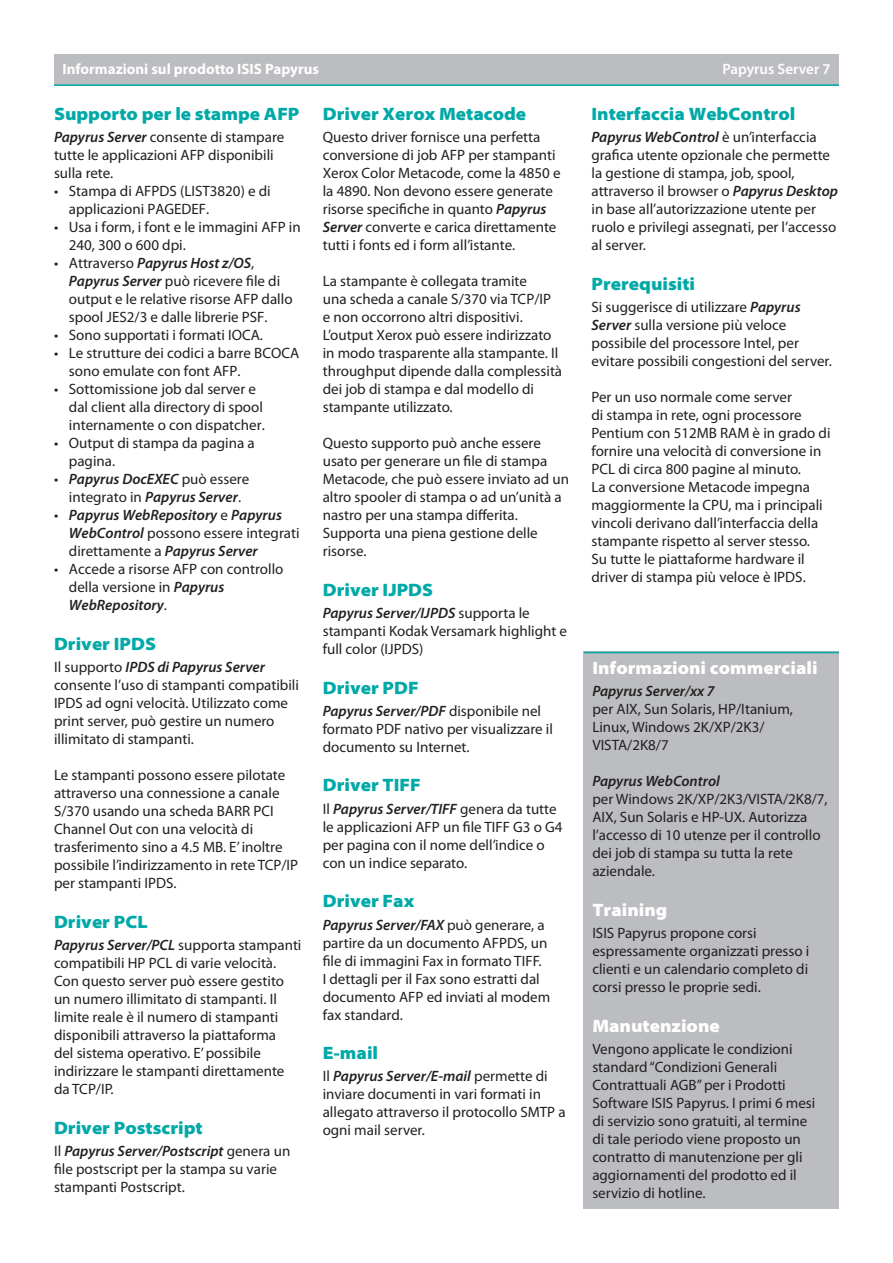
<style>
.page{position:relative;width:893px;height:1263px;background:#fff}
.page>*{position:absolute;margin:0;border:0;box-sizing:border-box;transform-origin:0 0}
.Paragraph_Header{font:900 semi-expanded 18px "Myriad Pro";color:#00a9a7}
.Order_Info__Header{font:900 semi-expanded 18px "Myriad Pro";color:#fff}
.Paragraph_text{font:15px/18px "Myriad Pro";color:#231f20}
.Paragraph_bullet_lis{font:15px/18px "Myriad Pro";color:#231f20}
.Paragraph_bullet_lis-2{font:italic 600 15px/18px "Myriad Pro";color:#231f20;text-align:center}
.t1{font:700 15px "Myriad Pro";color:#fff}
.p2_Headline{font:600 15px "Myriad Pro";color:#fff}
.s1{font-weight:600;font-style:italic}
.s2{font-weight:400;font-style:normal}
</style>
<div class="page">
<div style="left:54px;top:54px;width:785px;height:32px;background:#bcbdc0"></div>
<hr style="left:54px;top:84px;width:785px;height:2px;background:#00a9a7">
<div style="left:584px;top:652px;width:255px;height:557px;background:#bcbdc0"></div>
<hr style="left:584px;top:652px;width:255px;height:1px;background:#00a9a7">
<p class="t1" style="left:63px;top:60px;width:258px">Informazioni sul prodotto ISIS Papyrus</p>
<p class="Paragraph_Header" style="left:54px;top:103px;width:247px">Supporto per le stampe AFP</p>
<p class="Paragraph_text" style="left:54px;top:128px;width:232px"><span class="s1">Papyrus Server</span> consente di stampare tutte le applicazioni AFP disponibili sulla rete.</p>
<p class="Paragraph_bullet_lis" style="left:69px;top:182px;width:203px;text-indent:-15px">• Stampa di AFPDS (LIST3820) e di applicazioni PAGEDEF.</p>
<p class="Paragraph_bullet_lis" style="left:69px;top:218px;width:233px;text-indent:-15px">• Usa i form, i font e le immagini AFP in<br>240, 300 o 600 dpi.</p>
<p class="Paragraph_bullet_lis" style="left:69px;top:254px;width:225px;text-indent:-15px">• Attraverso <span class="s1">Papyrus Host z/OS</span>, <span class="s1">Papyrus Server</span> può ricevere file di output e le relative risorse AFP dallo spool JES2/3 e dalle librerie PSF.</p>
<p class="Paragraph_bullet_lis" style="left:54px;top:326px;width:211px">• Sono supportati i formati IOCA.</p>
<p class="Paragraph_bullet_lis" style="left:69px;top:344px;width:232px;text-indent:-15px">• Le strutture dei codici a barre BCOCA sono emulate con font AFP.</p>
<p class="Paragraph_bullet_lis" style="left:69px;top:380px;width:197px;text-indent:-15px">• Sottomissione job dal server e dal client alla directory di spool internamente o con dispatcher.</p>
<p class="Paragraph_bullet_lis" style="left:69px;top:434px;width:187px;text-indent:-15px">• Output di stampa da pagina a pagina.</p>
<p class="Paragraph_bullet_lis-2" style="left:54px;top:470px;width:197px"><span class="s2">•</span> Papyrus DocEXEC <span class="s2">può essere integrato in</span> Papyrus Server<span class="s2">.</span></p>
<p class="Paragraph_bullet_lis-2" style="left:69px;top:506px;width:232px;text-align:left;text-indent:-15px"><span class="s2">•</span> Papyrus WebRepository <span class="s2">e</span> Papyrus<br>WebControl <span class="s2">possono essere integrati direttamente a</span> Papyrus Server</p>
<p class="Paragraph_bullet_lis" style="left:69px;top:560px;width:216px;text-indent:-15px">• Accede a risorse AFP con controllo della versione in <span class="s1">Papyrus<br>WebRepository</span>.</p>
<p class="Paragraph_Header" style="left:54px;top:633px;width:104px">Driver IPDS</p>
<p class="Paragraph_text" style="left:54px;top:658px;width:246px">Il supporto <span class="s1">IPDS di Papyrus Server </span>consente l’uso di stampanti compatibili IPDS ad ogni velocità. Utilizzato come print server, può gestire un numero illimitato di stampanti.</p>
<p class="Paragraph_text" style="left:54px;top:766px;width:246px">Le stampanti possono essere pilotate attraverso una connessione a canale S/370 usando una scheda BARR PCI Channel Out con una velocità di trasferimento sino a 4.5 MB. E’ inoltre possibile l’indirizzamento in rete TCP/IP per stampanti IPDS.</p>
<p class="Paragraph_Header" style="left:54px;top:911px;width:95px">Driver PCL</p>
<p class="Paragraph_text" style="left:54px;top:936px;width:249px"><span class="s1">Papyrus Server/PCL</span> supporta stampanti compatibili HP PCL di varie velocità.</p>
<p class="Paragraph_text" style="left:54px;top:972px;width:232px">Con questo server può essere gestito un numero illimitato di stampanti. Il limite reale è il numero di stampanti disponibili attraverso la piattaforma del sistema operativo. E’ possibile indirizzare le stampanti direttamente da TCP/IP.</p>
<p class="Paragraph_Header" style="left:54px;top:1117px;width:150px">Driver Postscript</p>
<p class="Paragraph_text" style="left:54px;top:1142px;width:238px">Il <span class="s1">Papyrus Server/Postscript</span> genera un file postscript per la stampa su varie stampanti Postscript.</p>
<p class="Paragraph_Header" style="left:323px;top:103px;width:205px">Driver Xerox Metacode</p>
<p class="Paragraph_text" style="left:323px;top:128px;width:239px">Questo driver fornisce una perfetta conversione di job AFP per stampanti Xerox Color Metacode, come la 4850 e la 4890. Non devono essere generate risorse specifiche in quanto <span class="s1">Papyrus Server</span> converte e carica direttamente tutti i fonts ed i form all’istante.</p>
<p class="Paragraph_text" style="left:323px;top:272px;width:241px">La stampante è collegata tramite<br>una scheda a canale S/370 via TCP/IP e non occorrono altri dispositivi.<br>L’output Xerox può essere indirizzato in modo trasparente alla stampante. Il throughput dipende dalla complessità dei job di stampa e dal modello di stampante utilizzato.</p>
<p class="Paragraph_text" style="left:323px;top:434px;width:248px">Questo supporto può anche essere usato per generare un file di stampa Metacode, che può essere inviato ad un altro spooler di stampa o ad un’unità a nastro per una stampa differita.</p>
<p class="Paragraph_text" style="left:323px;top:524px;width:217px">Supporta una piena gestione delle risorse.</p>
<p class="Paragraph_Header" style="left:323px;top:579px;width:112px">Driver IJPDS</p>
<p class="Paragraph_text" style="left:323px;top:604px;width:246px"><span class="s1">Papyrus Server/IJPDS</span> supporta le stampanti Kodak Versamark highlight e full color (IJPDS)</p>
<p class="Paragraph_Header" style="left:323px;top:677px;width:97px">Driver PDF</p>
<p class="Paragraph_text" style="left:323px;top:702px;width:232px"><span class="s1">Papyrus Server/PDF</span> disponibile nel formato PDF nativo per visualizzare il documento su Internet.</p>
<p class="Paragraph_Header" style="left:323px;top:775px;width:99px">Driver TIFF</p>
<p class="Paragraph_text" style="left:323px;top:800px;width:241px">Il <span class="s1">Papyrus Server/TIFF</span> genera da tutte le applicazioni AFP un file TIFF G3 o G4 per pagina con il nome dell’indice o con un indice separato.</p>
<p class="Paragraph_Header" style="left:323px;top:891px;width:93px">Driver Fax</p>
<p class="Paragraph_text" style="left:323px;top:916px;width:229px"><span class="s1">Papyrus Server/FAX</span> può generare, a partire da un documento AFPDS, un file di immagini Fax in formato TIFF.<br>I dettagli per il Fax sono estratti dal documento AFP ed inviati al modem fax standard.</p>
<p class="Paragraph_Header" style="left:323px;top:1043px;width:57px">E-mail</p>
<p class="Paragraph_text" style="left:323px;top:1068px;width:244px">Il <span class="s1">Papyrus Server/E-mail</span> permette di inviare documenti in vari formati in allegato attraverso il protocollo SMTP a ogni mail server.</p>
<p class="p2_Headline" style="left:722px;top:60px;width:110px">Papyrus Server 7</p>
<p class="Paragraph_Header" style="left:591px;top:103px;width:205px">Interfaccia WebControl</p>
<p class="Paragraph_text" style="left:591px;top:128px;width:248px"><span class="s1">Papyrus WebControl</span> è un’interfaccia grafica utente opzionale che permette la gestione di stampa, job, spool, attraverso il browser o <span class="s1">Papyrus Desktop </span>in base all’autorizzazione utente per ruolo e privilegi assegnati, per l’accesso al server.</p>
<p class="Paragraph_Header" style="left:591px;top:273px;width:105px">Prerequisiti</p>
<p class="Paragraph_text" style="left:591px;top:298px;width:242px">Si suggerisce di utilizzare <span class="s1">Papyrus Server</span> sulla versione più veloce possibile del processore Intel, per evitare possibili congestioni del server.</p>
<p class="Paragraph_text" style="left:591px;top:388px;width:241px">Per un uso normale come server<br>di stampa in rete, ogni processore Pentium con 512MB RAM è in grado di fornire una velocità di conversione in PCL di circa 800 pagine al minuto.</p>
<p class="Paragraph_text" style="left:591px;top:478px;width:233px">La conversione Metacode impegna maggiormente la CPU, ma i principali vincoli derivano dall’interfaccia della stampante rispetto al server stesso.</p>
<p class="Paragraph_text" style="left:591px;top:550px;width:216px">Su tutte le piattaforme hardware il driver di stampa più veloce è IPDS.</p>
<p class="Order_Info__Header" style="left:592px;top:657px;width:227px">Informazioni commerciali</p>
<p class="Paragraph_text" style="left:592px;top:682px;width:202px"><span class="s1">Papyrus Server/xx 7<br></span>per AIX, Sun Solaris, HP/Itanium,<br>Linux, Windows 2K/XP/2K3/<br>VISTA/2K8/7</p>
<p class="Paragraph_text" style="left:592px;top:772px;width:237px"><span class="s1">Papyrus WebControl<br></span>per Windows 2K/XP/2K3/VISTA/2K8/7,<br>AIX, Sun Solaris e HP-UX. Autorizza l’accesso di 10 utenze per il controllo dei job di stampa su tutta la rete aziendale.</p>
<p class="Order_Info__Header" style="left:592px;top:899px;width:77px">Training</p>
<p class="Paragraph_text" style="left:592px;top:924px;width:218px">ISIS Papyrus propone corsi espressamente organizzati presso i clienti e un calendario completo di corsi presso le proprie sedi.</p>
<p class="Order_Info__Header" style="left:592px;top:1015px;width:129px">Manutenzione</p>
<p class="Paragraph_text" style="left:592px;top:1040px;width:225px">Vengono applicate le condizioni standard “Condizioni Generali<br>Contrattuali AGB” per i Prodotti<br>Software ISIS Papyrus. I primi 6 mesi di servizio sono gratuiti, al termine di tale periodo viene proposto un contratto di manutenzione per gli aggiornamenti del prodotto ed il servizio di hotline.</p>
</div>
